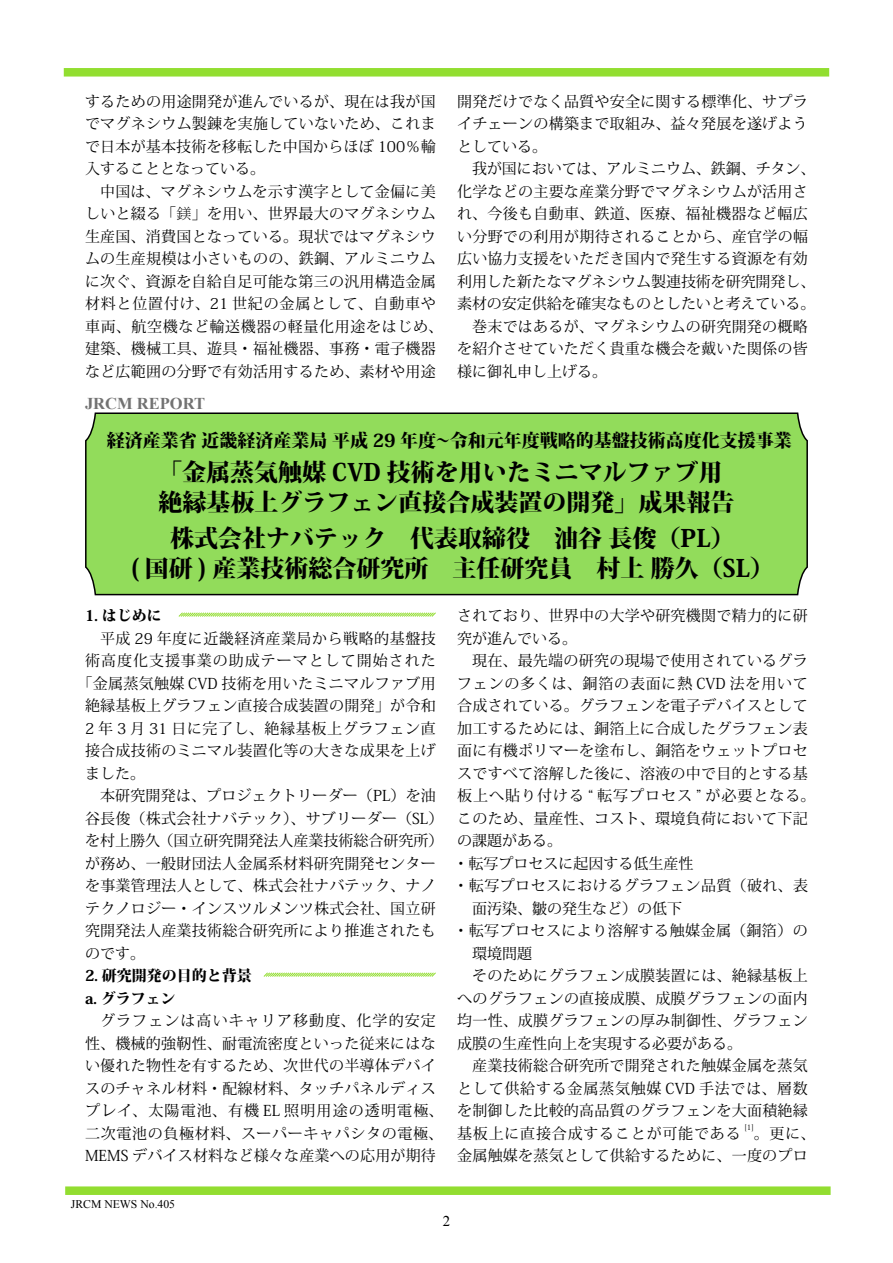
<style>
.page{position:relative;width:893px;height:1263px;background:#fff}
.page>*{position:absolute;margin:0;border:0;box-sizing:border-box;transform-origin:0 0}
.t1{font:800 24px/30px "Koz Min Pro";color:#000}
.t2{font:800 18px "Koz Min Pro";color:#000}
.t3{font:700 16.5px "Times New Roman";color:#727272}
.t4{font:15px/22.5px "Koz Min Pro";letter-spacing:.02em;color:#000;text-align:center}
.t5{font:15px "Koz Min Pro";color:#000}
.t6{font:15px "Koz Min Pro";letter-spacing:-.005em;color:#000}
.t7{font:15px "Koz Min Pro";letter-spacing:.055em;color:#000}
.t8{font:15px "Koz Min Pro";letter-spacing:.065em;color:#000}
.t9{font:800 15px/22.5px "Koz Min Pro";color:#000}
.t10{font:15px "Koz Min Pro";letter-spacing:.04em;color:#000}
.t11{font:14.85px "Times New Roman";color:#000}
.t12{font:11.7px "Times New Roman";color:#000}
.t13{font:7.5px "Koz Min Pro";color:#000}
.s1{font-family:"P Ming Li U"}
</style>
<div class="page">
<svg style="left:178px;top:612px;width:258px;height:5px"></svg>
<svg style="left:263px;top:972px;width:173px;height:5px"></svg>
<div style="left:85px;top:412px;width:723px;height:184px;background:#92dc5b"></div>
<div style="left:65px;top:1186px;width:766px;height:9px;background:#92dd30"></div>
<div style="left:64px;top:68px;width:765px;height:9px;background:#92de30"></div>
<p class="t4" style="left:85px;top:89px;width:352px;text-align:justify">するための用途開発が進んでいるが、現在は我が国でマグネシウム製錬を実施していないため、これまで日本が基本技術を移転した中国からほぼ 100％輸入することとなっている。</p>
<p class="t4" style="left:85px;top:179px;width:360px">中国は、マグネシウムを示す漢字として金偏に美<br>しいと綴る「<span class="s1">鎂</span>」を用い、世界最大のマグネシウム生産国、消費国となっている。現状ではマグネシウムの生産規模は小さいものの、鉄鋼、アルミニウムに次ぐ、資源を自給自足可能な第三の汎用構造金属材料と位置付け、21 世紀の金属として、自動車や車両、航空機など輸送機器の軽量化用途をはじめ、建築、機械工具、遊具・福祉機器、事務・電子機器など広範囲の分野で有効活用するため、素材や用途</p>
<p class="t3" style="left:85px;top:392px;width:121px">JRCM REPORT</p>
<p class="t4" style="left:457px;top:89px;width:352px;text-align:justify">開発だけでなく品質や安全に関する標準化、サプライチェーンの構築まで取組み、益々発展を遂げようとしている。</p>
<p class="t6" style="left:472px;top:158px;width:345px">我が国においては、アルミニウム、鉄鋼、チタン、</p>
<p class="t4" style="left:457px;top:179px;width:352px">化学などの主要な産業分野でマグネシウムが活用さ</p>
<p class="t4" style="left:457px;top:202px;width:352px">れ、今後も自動車、鉄道、医療、福祉機器など幅広</p>
<p class="t4" style="left:457px;top:224px;width:352px">い分野での利用が期待されることから、産官学の幅</p>
<p class="t4" style="left:457px;top:247px;width:352px">広い協力支援をいただき国内で発生する資源を有効</p>
<p class="t6" style="left:457px;top:271px;width:360px">利用した新たなマグネシウム製連技術を研究開発し、</p>
<p class="t6" style="left:457px;top:293px;width:360px">素材の安定供給を確実なものとしたいと考えている。</p>
<p class="t4" style="left:472px;top:314px;width:337px">巻末ではあるが、マグネシウムの研究開発の概略</p>
<p class="t4" style="left:457px;top:337px;width:352px">を紹介させていただく貴重な機会を戴いた関係の皆</p>
<p class="t5" style="left:457px;top:361px;width:151px">様に御礼申し上げる。</p>
<p class="t2" style="left:107px;top:427px;width:687px">経済産業省近畿経済産業局平成 29 年度～令和元年度戦略的基盤技術高度化支援事業</p>
<h1 class="t1" style="left:158px;top:455px;width:578px">「金属蒸気触媒 CVD 技術を用いたミニマルファブ用絶縁基板上グラフェン直接合成装置の開発」成果報告</h1>
<h1 class="t1" style="left:131px;top:521px;width:645px;text-align:center">株式会社ナバテック　代表取締役　油谷長俊（PL(<br>( 国研 ) 産業技術総合研究所　主任研究員　村上勝久（SL(</h1>
<p class="t9" style="left:85px;top:604px;width:78px">1. はじめに</p>
<p class="t4" style="left:100px;top:626px;width:337px">平成 29 年度に近畿経済産業局から戦略的基盤技</p>
<p class="t8" style="left:85px;top:650px;width:352px">術高度化支援事業の助成テーマとして開始された</p>
<p class="t4" style="left:78px;top:671px;width:360px">「金属蒸気触媒 CVD 技術を用いたミニマルファブ用</p>
<p class="t4" style="left:85px;top:694px;width:352px">絶縁基板上グラフェン直接合成装置の開発」が令和</p>
<p class="t10" style="left:85px;top:718px;width:352px">2 年 3 月 31 日に完了し、絶縁基板上グラフェン直</p>
<p class="t4" style="left:85px;top:739px;width:352px">接合成技術のミニマル装置化等の大きな成果を上げ</p>
<p class="t4" style="left:85px;top:761px;width:61px">ました。</p>
<p class="t4" style="left:100px;top:784px;width:337px">本研究開発は、プロジェクトリーダー（PL）を油</p>
<p class="t4" style="left:85px;top:806px;width:360px">谷長俊（株式会社ナバテック）、サブリーダー（SL(</p>
<p class="t5" style="left:85px;top:830px;width:360px">を村上勝久（国立研究開発法人産業技術総合研究所(</p>
<p class="t4" style="left:85px;top:851px;width:352px">が務め、一般財団法人金属系材料研究開発センター</p>
<p class="t4" style="left:85px;top:874px;width:352px">を事業管理法人として、株式会社ナバテック、ナノ</p>
<p class="t4" style="left:85px;top:896px;width:352px">テクノロジー・インスツルメンツ株式会社、国立研</p>
<p class="t4" style="left:85px;top:919px;width:352px">究開発法人産業技術総合研究所により推進されたも</p>
<p class="t4" style="left:85px;top:941px;width:61px">のです。</p>
<p class="t9" style="left:85px;top:964px;width:168px">2. 研究開発の目的と背景.a グラフェン</p>
<p class="t4" style="left:85px;top:1009px;width:360px">グラフェンは高いキャリア移動度、化学的安定<br>性、機械的強靭性、耐電流密度といった従来にはない優れた物性を有するため、次世代の半導体デバイスのチャネル材料・配線材料、タッチパネルディスプレイ、太陽電池、有機 EL 照明用途の透明電極、二次電池の負極材料、スーパーキャパシタの電極、<br>MEMS デバイス材料など様々な産業への応用が期待</p>
<p class="t12" style="left:71px;top:1195px;width:106px">JRCM NEWS No.405</p>
<p class="t4" style="left:457px;top:604px;width:352px;text-align:left">されており、世界中の大学や研究機関で精力的に研究が進んでいる。</p>
<p class="t4" style="left:472px;top:649px;width:337px">現在、最先端の研究の現場で使用されているグラ</p>
<p class="t7" style="left:457px;top:673px;width:352px">フェンの多くは、銅箔の表面に熱 CVD 法を用いて</p>
<p class="t4" style="left:457px;top:694px;width:352px">合成されている。グラフェンを電子デバイスとして</p>
<p class="t4" style="left:457px;top:716px;width:352px">加工するためには、銅箔上に合成したグラフェン表</p>
<p class="t4" style="left:457px;top:739px;width:352px">面に有機ポリマーを塗布し、銅箔をウェットプロセ</p>
<p class="t4" style="left:457px;top:761px;width:352px">スですべて溶解した後に、溶液の中で目的とする基</p>
<p class="t8" style="left:457px;top:785px;width:360px">板上へ貼り付ける “ 転写プロセス ” が必要となる。</p>
<p class="t4" style="left:457px;top:806px;width:352px">このため、量産性、コスト、環境負荷において下記</p>
<p class="t4" style="left:457px;top:829px;width:106px">の課題がある。</p>
<p class="t5" style="left:453px;top:853px;width:241px">・転写プロセスに起因する低生産性</p>
<p class="t4" style="left:453px;top:874px;width:356px">・転写プロセスにおけるグラフェン品質（破れ、表</p>
<p class="t5" style="left:472px;top:898px;width:211px">面汚染、皺の発生など）の低下</p>
<p class="t4" style="left:453px;top:919px;width:356px">・転写プロセスにより溶解する触媒金属（銅箔）の</p>
<p class="t4" style="left:472px;top:941px;width:61px">環境問題</p>
<p class="t4" style="left:472px;top:964px;width:337px">そのためにグラフェン成膜装置には、絶縁基板上</p>
<p class="t4" style="left:457px;top:986px;width:352px">へのグラフェンの直接成膜、成膜グラフェンの面内</p>
<p class="t4" style="left:457px;top:1009px;width:352px">均一性、成膜グラフェンの厚み制御性、グラフェン</p>
<p class="t5" style="left:457px;top:1033px;width:286px">成膜の生産性向上を実現する必要がある。</p>
<p class="t4" style="left:472px;top:1054px;width:337px">産業技術総合研究所で開発された触媒金属を蒸気</p>
<p class="t7" style="left:457px;top:1078px;width:352px">として供給する金属蒸気触媒 CVD 手法では、層数</p>
<p class="t4" style="left:457px;top:1099px;width:352px">を制御した比較的高品質のグラフェンを大面積絶縁</p>
<p class="t4" style="left:754px;top:1121px;width:63px">。更に、</p>
<p class="t13" style="left:744px;top:1122px;width:11px">1[ ]</p>
<p class="t4" style="left:457px;top:1121px;width:352px;text-align:left">基板上に直接合成することが可能である<br>金属触媒を蒸気として供給するために、一度のプロ</p>
<p class="t11" style="left:443px;top:1211px;width:9px">2</p>
</div>
